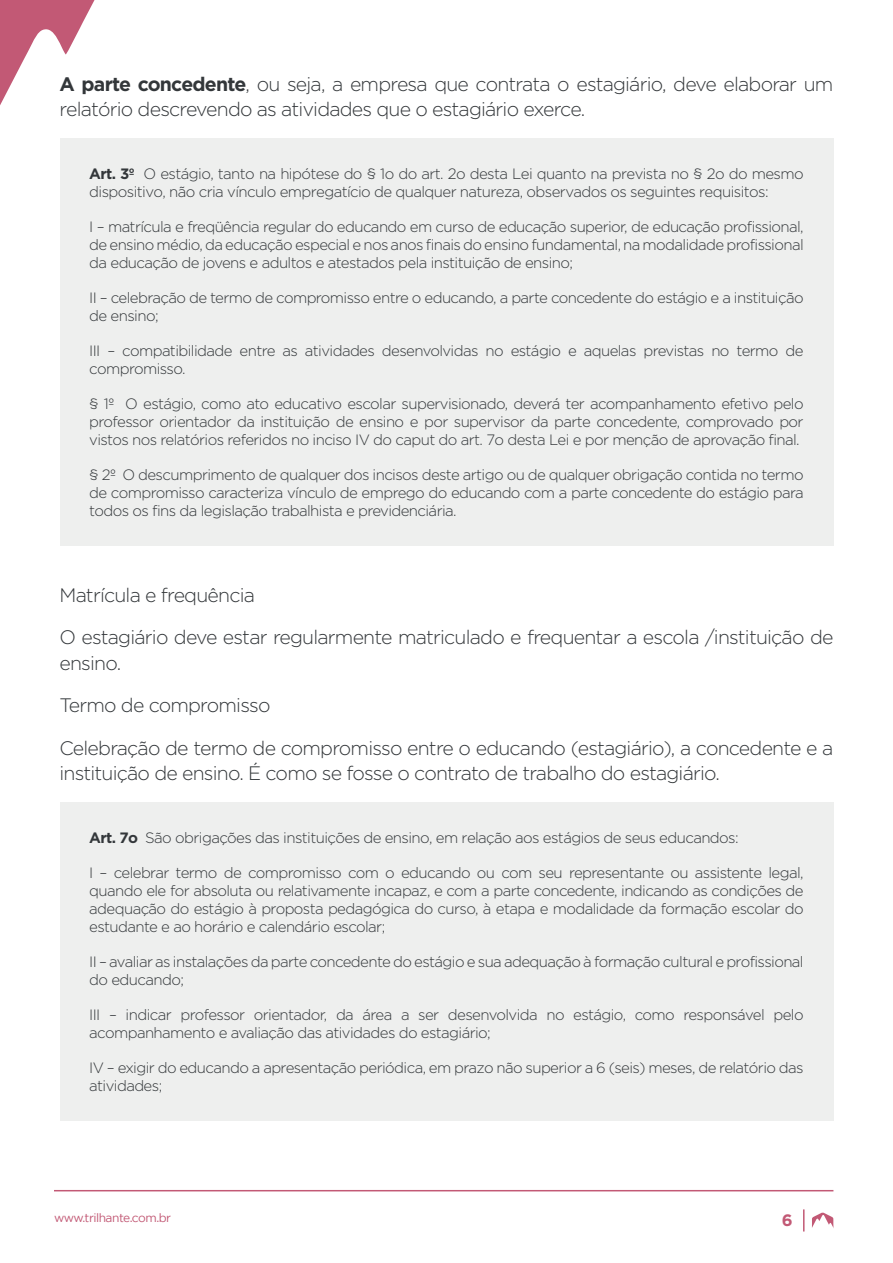
<style>
.page{position:relative;width:893px;height:1263px;background:#fff}
.page>*{position:absolute;margin:0;border:0;box-sizing:border-box;transform-origin:0 0}
.Parágrafo_Texto{font:300 19.5px/25.5px "Gotham";letter-spacing:-.04em;color:#33373a}
.t1{font:700 16.5px "Gotham";color:#c25975}
.Citação_de_Lei_Artig{font:300 15px/18px "Gotham";letter-spacing:-.04em;color:#33373a}
.t2{font:12px "Gotham";letter-spacing:-.04em;color:#c25975}
.s1{font-weight:700}
</style>
<div class="page">
<svg style="left:0;top:0;width:95px;height:105px"></svg>
<svg style="left:803px;top:1209px;width:1px;height:22px"></svg>
<svg style="left:812px;top:1212px;width:22px;height:16px"></svg>
<hr style="left:54px;top:1190px;width:779px;height:1px;background:#c25975">
<div style="left:60px;top:139px;width:773px;height:407px;background:#eeefee"></div>
<div style="left:60px;top:803px;width:773px;height:318px;background:#eeefee"></div>
<p class="Parágrafo_Texto" style="left:60px;top:71px;width:775px"><span class="s1">A parte concedente</span>, ou seja, a empresa que contrata o estagiário, deve elaborar um relatório descrevendo as atividades que o estagiário exerce.</p>
<p class="Citação_de_Lei_Artig" style="left:89px;top:165px;width:716px"><span class="s1">Art. 3º</span> O estágio, tanto na hipótese do § 1o do art. 2o desta Lei quanto na prevista no § 2o do mesmo dispositivo, não cria vínculo empregatício de qualquer natureza, observados os seguintes requisitos:</p>
<p class="Citação_de_Lei_Artig" style="left:89px;top:218px;width:716px;text-align:justify">I – matrícula e freqüência regular do educando em curso de educação superior, de educação profissional, de ensino médio, da educação especial e nos anos finais do ensino fundamental, na modalidade profissional da educação de jovens e adultos e atestados pela instituição de ensino;</p>
<p class="Citação_de_Lei_Artig" style="left:89px;top:289px;width:716px">II – celebração de termo de compromisso entre o educando, a parte concedente do estágio e a instituição de ensino;</p>
<p class="Citação_de_Lei_Artig" style="left:89px;top:342px;width:716px">III – compatibilidade entre as atividades desenvolvidas no estágio e aquelas previstas no termo de compromisso.</p>
<p class="Citação_de_Lei_Artig" style="left:89px;top:395px;width:716px;text-align:justify">§ 1º O estágio, como ato educativo escolar supervisionado, deverá ter acompanhamento efetivo pelo professor orientador da instituição de ensino e por supervisor da parte concedente, comprovado por vistos nos relatórios referidos no inciso IV do caput do art. 7o desta Lei e por menção de aprovação final.</p>
<p class="Citação_de_Lei_Artig" style="left:89px;top:466px;width:716px;text-align:justify">§ 2º O descumprimento de qualquer dos incisos deste artigo ou de qualquer obrigação contida no termo de compromisso caracteriza vínculo de emprego do educando com a parte concedente do estágio para todos os fins da legislação trabalhista e previdenciária.</p>
<p class="Parágrafo_Texto" style="left:60px;top:582px;width:197px">Matrícula e frequência</p>
<p class="Parágrafo_Texto" style="left:60px;top:624px;width:775px">O estagiário deve estar regularmente matriculado e frequentar a escola /instituição de ensino.</p>
<p class="Parágrafo_Texto" style="left:60px;top:692px;width:212px">Termo de compromisso</p>
<p class="Parágrafo_Texto" style="left:60px;top:735px;width:775px">Celebração de termo de compromisso entre o educando (estagiário), a concedente e a instituição de ensino. É como se fosse o contrato de trabalho do estagiário.</p>
<p class="Citação_de_Lei_Artig" style="left:89px;top:829px;width:651px"><span class="s1">Art. 7o</span> São obrigações das instituições de ensino, em relação aos estágios de seus educandos:</p>
<p class="Citação_de_Lei_Artig" style="left:89px;top:864px;width:716px;text-align:justify">I – celebrar termo de compromisso com o educando ou com seu representante ou assistente legal, quando ele for absoluta ou relativamente incapaz, e com a parte concedente, indicando as condições de adequação do estágio à proposta pedagógica do curso, à etapa e modalidade da formação escolar do estudante e ao horário e calendário escolar;</p>
<p class="Citação_de_Lei_Artig" style="left:89px;top:953px;width:716px">II – avaliar as instalações da parte concedente do estágio e sua adequação à formação cultural e profissional do educando;</p>
<p class="Citação_de_Lei_Artig" style="left:89px;top:1006px;width:716px">III – indicar professor orientador, da área a ser desenvolvida no estágio, como responsável pelo acompanhamento e avaliação das atividades do estagiário;</p>
<p class="Citação_de_Lei_Artig" style="left:89px;top:1059px;width:716px">IV – exigir do educando a apresentação periódica, em prazo não superior a 6 (seis) meses, de relatório das atividades;</p>
<p class="t2" style="left:54px;top:1211px;width:119px">www.trilhante.com.br</p>
<p class="t1" style="left:782px;top:1211px;width:12px">6</p>
</div>
